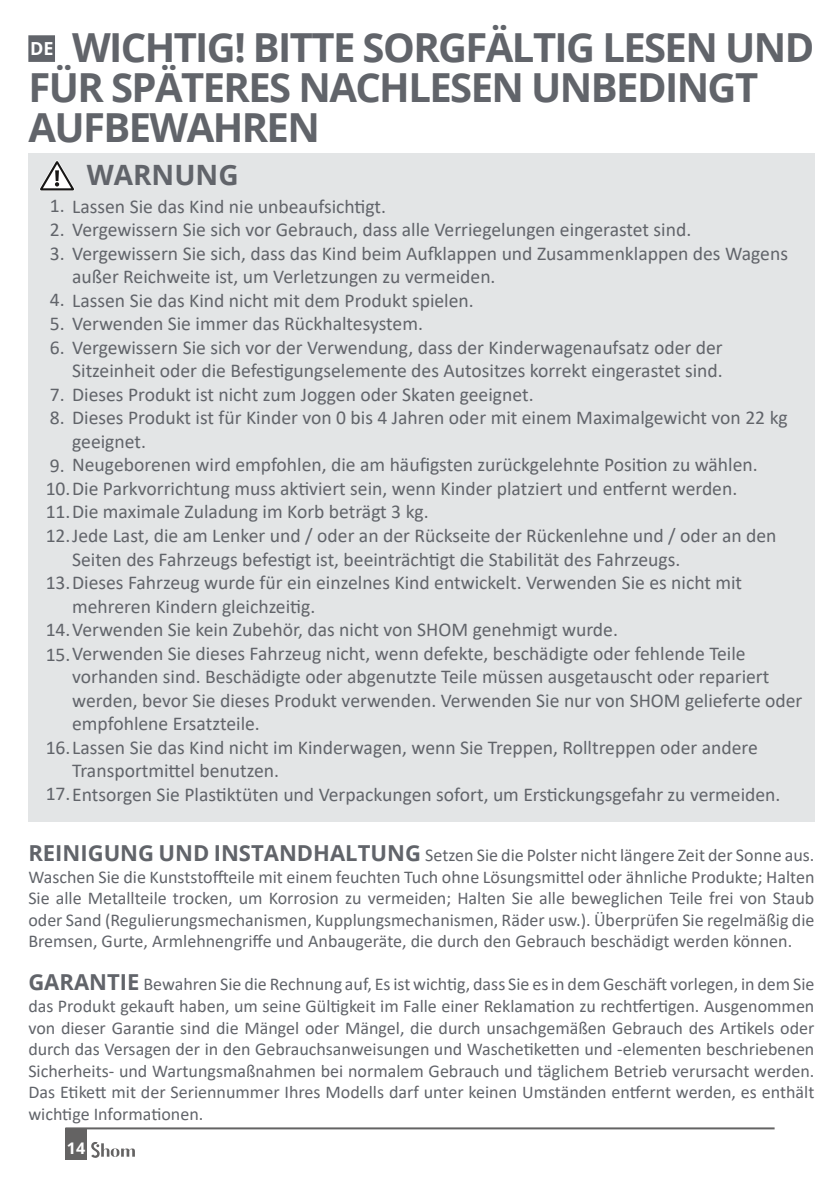
<style>
.page{position:relative;width:840px;height:1191px;background:#fff}
.page>*{position:absolute;margin:0;border:0;box-sizing:border-box;transform-origin:0 0}
.t1{font:700 40px/40px "Open Sans";letter-spacing:-.04em;color:#61646a}
.t2{font:700 28px "Open Sans";color:#61646a}
.t3{font:19.6px/23.6px "Calibri";color:#61646a}
.t4{font:18px/21.6px "Calibri";color:#61646a;text-align:justify}
.t5{font:700 18px "Open Sans";color:#fff}
.t6{font:700 16px "Open Sans";color:#fff}
.s1{font-family:"Open Sans";font-weight:700;font-size:22px}
</style>
<div class="page">
<hr style="left:65px;top:1127px;width:709px;height:2px;background:#646363">
<div style="left:65px;top:1128px;width:22px;height:31px;background:#646363"></div>
<svg style="left:91px;top:1142px;width:44px;height:16px"></svg>
<div style="left:28px;top:154px;width:786px;height:668px;background:#e3e5e6"></div>
<svg style="left:39px;top:161px;width:36px;height:30px"></svg>
<div style="left:28px;top:35px;width:27px;height:27px;background:#61646a;border:2px solid #61646a"></div>
<h1 class="t1" style="left:28px;top:26px;width:787px;text-indent:44px">WICHTIG! BITTE SORGFÄLTIG LESEN UND<br>FÜR SPÄTERES NACHLESEN UNBEDINGT<br>AUFBEWAHREN</h1>
<h2 class="t2" style="left:87px;top:155px;width:153px">WARNUNG</h2>
<p class="t3" style="left:50px;top:194px;width:337px">1. Lassen Sie das Kind nie unbeaufsichtigt.</p>
<p class="t3" style="left:50px;top:217px;width:642px">2. Vergewissern Sie sich vor Gebrauch, dass alle Verriegelungen eingerastet sind.</p>
<p class="t3" style="left:50px;top:241px;width:739px">3. Vergewissern Sie sich, dass das Kind beim Aufklappen und Zusammenklappen des Wagens</p>
<p class="t3" style="left:50px;top:288px;width:425px">4. Lassen Sie das Kind nicht mit dem Produkt spielen.</p>
<p class="t3" style="left:50px;top:311px;width:374px">5. Verwenden Sie immer das Rückhaltesystem.</p>
<p class="t3" style="left:50px;top:335px;width:673px">6. Vergewissern Sie sich vor der Verwendung, dass der Kinderwagenaufsatz oder der</p>
<p class="t3" style="left:50px;top:382px;width:485px">7. Dieses Produkt ist nicht zum Joggen oder Skaten geeignet.</p>
<p class="t3" style="left:50px;top:405px;width:739px">8. Dieses Produkt ist für Kinder von 0 bis 4 Jahren oder mit einem Maximalgewicht von 22 kg</p>
<p class="t3" style="left:46px;top:452px;width:732px">9. Neugeborenen wird empfohlen, die am häufigsten zurückgelehnte Position zu wählen.<br>10.Die Parkvorrichtung muss aktiviert sein, wenn Kinder platziert und entfernt werden.<br>11.Die maximale Zuladung im Korb beträgt 3 kg.<br>12.Jede Last, die am Lenker und / oder an der Rückseite der Rückenlehne und / oder an den</p>
<p class="t3" style="left:46px;top:570px;width:697px">13.Dieses Fahrzeug wurde für ein einzelnes Kind entwickelt. Verwenden Sie es nicht mit</p>
<p class="t3" style="left:46px;top:617px;width:701px">14.Verwenden Sie kein Zubehör, das nicht von SHOM genehmigt wurde.<br>15.Verwenden Sie dieses Fahrzeug nicht, wenn defekte, beschädigte oder fehlende Teile</p>
<p class="t5" style="left:30px;top:36px;width:25px">DE</p>
<p class="t3" style="left:72px;top:264px;width:424px">außer Reichweite ist, um Verletzungen zu vermeiden.</p>
<p class="t3" style="left:72px;top:358px;width:651px">Sitzeinheit oder die Befestigungselemente des Autositzes korrekt eingerastet sind.</p>
<p class="t3" style="left:72px;top:429px;width:75px">geeignet.</p>
<p class="t3" style="left:72px;top:547px;width:609px">Seiten des Fahrzeugs befestigt ist, beeinträchtigt die Stabilität des Fahrzeugs.</p>
<p class="t3" style="left:72px;top:594px;width:244px">mehreren Kindern gleichzeitig.</p>
<p class="t3" style="left:72px;top:664px;width:731px">vorhanden sind. Beschädigte oder abgenutzte Teile müssen ausgetauscht oder repariert werden, bevor Sie dieses Produkt verwenden. Verwenden Sie nur von SHOM gelieferte oder empfohlene Ersatzteile.</p>
<p class="t3" style="left:72px;top:758px;width:208px">Transportmittel benutzen.</p>
<p class="t3" style="left:46px;top:735px;width:713px">16.Lassen Sie das Kind nicht im Kinderwagen, wenn Sie Treppen, Rolltreppen oder andere</p>
<p class="t3" style="left:46px;top:782px;width:736px">17.Entsorgen Sie Plastiktüten und Verpackungen sofort, um Erstickungsgefahr zu vermeiden.</p>
<p class="t4" style="left:28px;top:843px;width:787px"><span class="s1">REINIGUNG UND INSTANDHALTUNG</span> Setzen Sie die Polster nicht längere Zeit der Sonne aus.<br>Waschen Sie die Kunststoffteile mit einem feuchten Tuch ohne Lösungsmittel oder ähnliche Produkte; Halten Sie alle Metallteile trocken, um Korrosion zu vermeiden; Halten Sie alle beweglichen Teile frei von Staub oder Sand (Regulierungsmechanismen, Kupplungsmechanismen, Räder usw.). Überprüfen Sie regelmäßig die Bremsen, Gurte, Armlehnengriffe und Anbaugeräte, die durch den Gebrauch beschädigt werden können.</p>
<p class="t4" style="left:28px;top:973px;width:787px"><span class="s1">GARANTIE</span> Bewahren Sie die Rechnung auf, Es ist wichtig, dass Sie es in dem Geschäft vorlegen, in dem Sie das Produkt gekauft haben, um seine Gültigkeit im Falle einer Reklamation zu rechtfertigen. Ausgenommen von dieser Garantie sind die Mängel oder Mängel, die durch unsachgemäßen Gebrauch des Artikels oder durch das Versagen der in den Gebrauchsanweisungen und Waschetiketten und -elementen beschriebenen Sicherheits- und Wartungsmaßnahmen bei normalem Gebrauch und täglichem Betrieb verursacht werden.<br>Das Etikett mit der Seriennummer Ihres Modells darf unter keinen Umständen entfernt werden, es enthält wichtige Informationen.</p>
<p class="t6" style="left:67px;top:1136px;width:20px">14</p>
</div>
